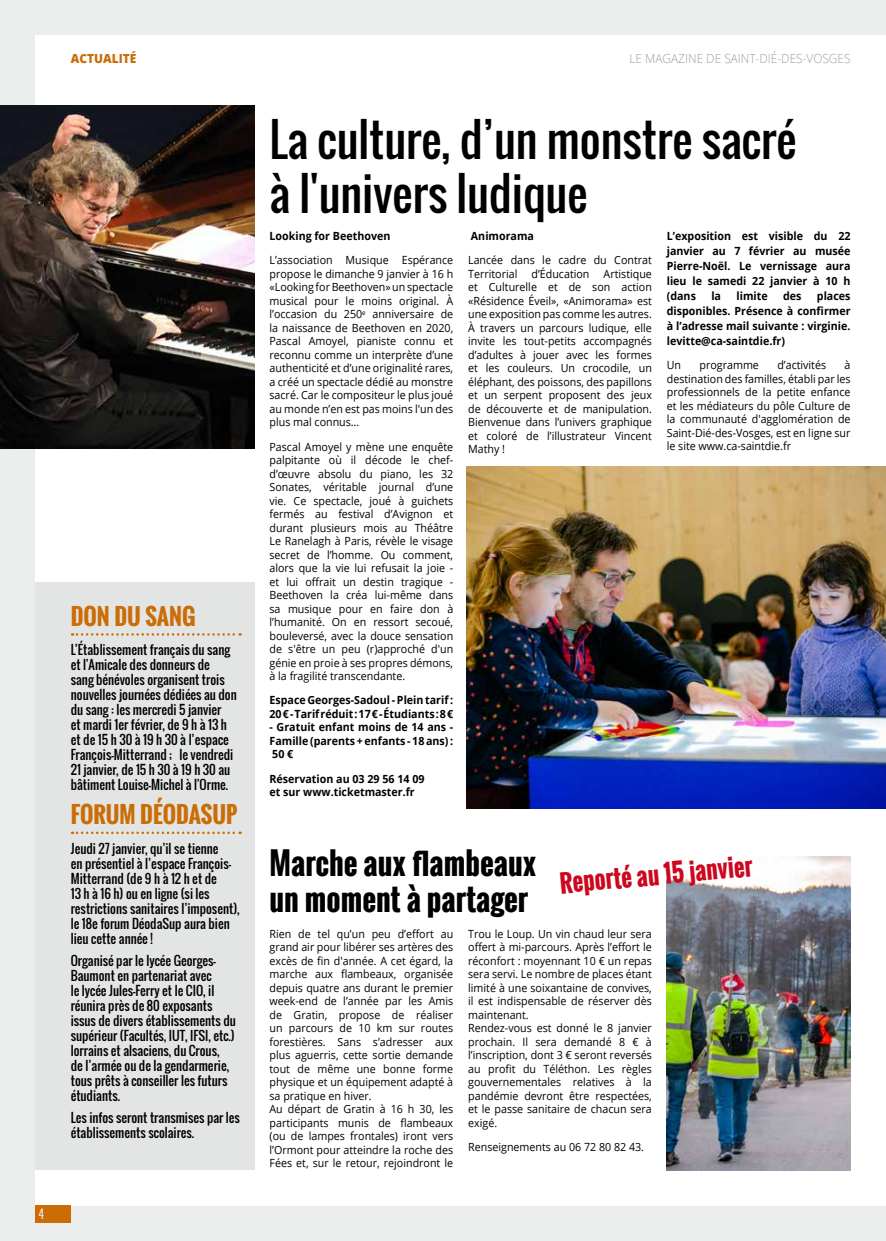
<style>
.page{position:relative;width:886px;height:1241px;background:#fff}
.page>*{position:absolute;margin:0;border:0;box-sizing:border-box;transform-origin:0 0}
.t1{font:45px/54px "Oswald";color:#000}
.t2{font:700 30px/36px "Oswald";color:#000}
.t3{font:700 24.62px "Oswald";color:#cd071e;scale:.95 1}
.t4{font:700 22.5px "Oswald";color:#ca6d06}
.t5{font:12.5px/15px "Oswald";color:#000}
.t6{font:300 12.5px "Open Sans";color:#9c9e9f;scale:.95 1}
.t7{font:800 12.5px "Open Sans";color:#ca6d06;scale:.95 1}
.t8{font:300 12.5px "Oswald";color:#fff}
.t9{font:11.25px/13.5px "Open Sans";color:#000;text-align:justify;scale:.95 1}
.t10{font:700 11.25px/15px "Open Sans";color:#000;text-align:justify;scale:.95 1}
</style>
<div class="page">
<div style="left:0;top:0;width:886px;height:1240px;background:#eceded"></div>
<div style="left:35px;top:35px;width:851px;height:1170px;background:#fff"></div>
<img style="left:0;top:106px;width:255px;height:342px">
<img style="left:467px;top:466px;width:419px;height:342px">
<div style="left:35px;top:582px;width:219px;height:587px;background:#e3e4e4"></div>
<svg style="left:72px;top:633px;width:169px;height:2px"></svg>
<svg style="left:72px;top:831px;width:169px;height:3px"></svg>
<img style="left:667px;top:856px;width:183px;height:313px">
<div style="left:35px;top:1205px;width:36px;height:17px;background:#ca6d06"></div>
<p class="t8" style="left:39px;top:1204px;width:7px">4</p>
<p class="t7" style="left:71px;top:49px;width:70px">ACTUALITÉ</p>
<p class="t6" style="left:629px;top:50px;width:234px">LE MAGAZINE DE SAINT-DIÉ-DES-VOSGES</p>
<h3 class="t4" style="left:71px;top:599px;width:126px">DON DU SANG</h3>
<p class="t5" style="left:71px;top:642px;width:168px">L’Établissement français du sang et l'Amicale des donneurs de<br>sang bénévoles organisent trois nouvelles journées dédiées au don du sang : les mercredi 5 janvier<br>et mardi 1er février, de 9 h à 13 h et de 15 h 30 à 19 h 30 à l’espace<br>François-Mitterrand ; le vendredi<br>21 janvier, de 15 h 30 à 19 h 30 au bâtiment Louise-Michel à l'Orme.</p>
<h3 class="t4" style="left:71px;top:797px;width:168px">FORUM DÉODASUP</h3>
<p class="t5" style="left:71px;top:840px;width:170px">Jeudi 27 janvier, qu’il se tienne<br>en présentiel à l’espace François-<br>Mitterrand (de 9 h à 12 h et de<br>13 h à 16 h) ou en ligne (si les restrictions sanitaires l’imposent), le 18e forum DéodaSup aura bien lieu cette année !</p>
<p class="t5" style="left:71px;top:952px;width:166px">Organisé par le lycée Georges-<br>Baumont en partenariat avec<br>le lycée Jules-Ferry et le CIO, il réunira près de 80 exposants issus de divers établissements du supérieur (Facultés, IUT, IFSI, etc.) lorrains et alsaciens, du Crous,<br>de l’armée ou de la gendarmerie, tous prêts à conseiller les futurs étudiants.</p>
<p class="t5" style="left:71px;top:1109px;width:171px">Les infos seront transmises par les établissements scolaires.</p>
<h1 class="t1" style="left:269px;top:113px;width:528px">La culture, d’un monstre sacré à l'univers ludique</h1>
<p class="t10" style="left:269px;top:228px;width:129px">Looking for Beethoven</p>
<p class="t9" style="left:269px;top:253px;width:195px">L’association Musique Espérance propose le dimanche 9 janvier à 16 h «Looking for Beethoven» un spectacle musical pour le moins original. À l’occasion du 250<sup>e</sup> anniversaire de la naissance de Beethoven en 2020, Pascal Amoyel, pianiste connu et reconnu comme un interprète d’une authenticité et d’une originalité rares, a créé un spectacle dédié au monstre sacré. Car le compositeur le plus joué au monde n’en est pas moins l'un des plus mal connus…</p>
<p class="t9" style="left:269px;top:439px;width:195px">Pascal Amoyel y mène une enquête palpitante où il décode le chef&shy;d’œuvre absolu du piano, les 32<br>Sonates, véritable journal d’une vie. Ce spectacle, joué à guichets fermés au festival d’Avignon et durant plusieurs mois au Théâtre Le Ranelagh à Paris, révèle le visage secret de l’homme. Ou comment, alors que la vie lui refusait la joie - et lui offrait un destin tragique - Beethoven la créa lui-même dans sa musique pour en faire don à l’humanité. On en ressort secoué, bouleversé, avec la douce sensation de s'être un peu (r)approché d'un génie en proie à ses propres démons, à la fragilité transcendante.</p>
<p class="t10" style="left:269px;top:693px;width:195px;line-height:13.5px">Espace Georges-Sadoul - Plein tarif :<br>20 € - Tarif réduit : 17 € - Étudiants : 8 €</p>
<p class="t10" style="left:269px;top:720px;width:195px;line-height:13.5px">- Gratuit enfant moins de 14 ans - Famille (parents + enfants - 18 ans) :<br>50 €</p>
<p class="t10" style="left:269px;top:771px;width:165px;line-height:13.5px">Réservation au 03 29 56 14 09 et sur www.ticketmaster.fr</p>
<p class="t10" style="left:471px;top:228px;width:68px">Animorama</p>
<p class="t9" style="left:468px;top:253px;width:195px">Lancée dans le cadre du Contrat<br>Territorial</p>
<p class="t10" style="left:667px;top:228px;width:195px">L’exposition est visible du 22 janvier au 7 février au musée Pierre-Noël. Le vernissage aura lieu le samedi 22 janvier à 10 h (dans</p>
<p class="t9" style="left:531px;top:267px;width:62px">d’Éducation</p>
<p class="t9" style="left:468px;top:267px;width:195px;text-indent:135px">Artistique et Culturelle et de son action «Résidence Éveil», «Animorama» est une exposition pas comme les autres.<br>À travers un parcours ludique, elle invite les tout-petits accompagnés d’adultes à jouer avec les formes et les couleurs. Un crocodile, un éléphant, des poissons, des papillons et un serpent proposent des jeux de découverte et de manipulation.<br>Bienvenue dans l’univers graphique et coloré de l’illustrateur Vincent Mathy !</p>
<p class="t10" style="left:667px;top:288px;width:195px;text-indent:150px">places disponibles. Présence à confirmer à l’adresse mail suivante : virginie. levitte@ca-saintdie.fr)</p>
<p class="t9" style="left:667px;top:358px;width:17px">Un</p>
<p class="t9" style="left:699px;top:358px;width:64px">programme</p>
<p class="t9" style="left:777px;top:358px;width:53px">d’activités</p>
<p class="t10" style="left:711px;top:288px;width:12px">la</p>
<p class="t10" style="left:736px;top:288px;width:34px">limite</p>
<p class="t10" style="left:783px;top:288px;width:21px">des</p>
<p class="t9" style="left:667px;top:358px;width:195px;text-indent:178px">à destination des familles, établi par les professionnels de la petite enfance et les médiateurs du pôle Culture de la communauté d'agglomération de Saint-Dié-des-Vosges, est en ligne sur le site www.ca-saintdie.fr</p>
<h2 class="t2" style="left:269px;top:845px;width:268px">Marche aux flambeaux un moment à partager</h2>
<p class="t9" style="left:269px;top:926px;width:195px;text-align:left">Rien de tel qu’un peu d’effort au grand air pour libérer ses artères des excès de fin d'année. A cet égard, la marche aux flambeaux, organisée depuis quatre ans durant le premier week-end de l’année par les Amis de Gratin, propose de réaliser un parcours de 10 km sur routes forestières. Sans s’adresser aux plus aguerris, cette sortie demande tout de même une bonne forme physique et un équipement adapté à sa pratique en hiver.<br>Au départ de Gratin à 16 h 30, les participants munis de flambeaux (ou de lampes frontales) iront vers l’Ormont pour atteindre la roche des<br>Fées et, sur le retour, rejoindront le</p>
<p class="t9" style="left:468px;top:926px;width:195px;text-align:left">Trou le Loup. Un vin chaud leur sera offert à mi-parcours. Après l’effort le réconfort : moyennant 10 € un repas sera servi. Le nombre de places étant limité à une soixantaine de convives, il est indispensable de réserver dès maintenant.<br>Rendez-vous est donné le 8 janvier prochain. Il sera demandé 8 € à l’inscription, dont 3 € seront reversés au profit du Téléthon. Les règles gouvernementales relatives à la pandémie devront être respectées, et le passe sanitaire de chacun sera exigé.</p>
<h3 class="t3" style="left:558px;top:864px;width:205px;rotate:-5deg">Reporté au 15 janvier</h3>
<p class="t9" style="left:468px;top:1139px;width:187px">Renseignements au 06 72 80 82 43.</p>
</div>
